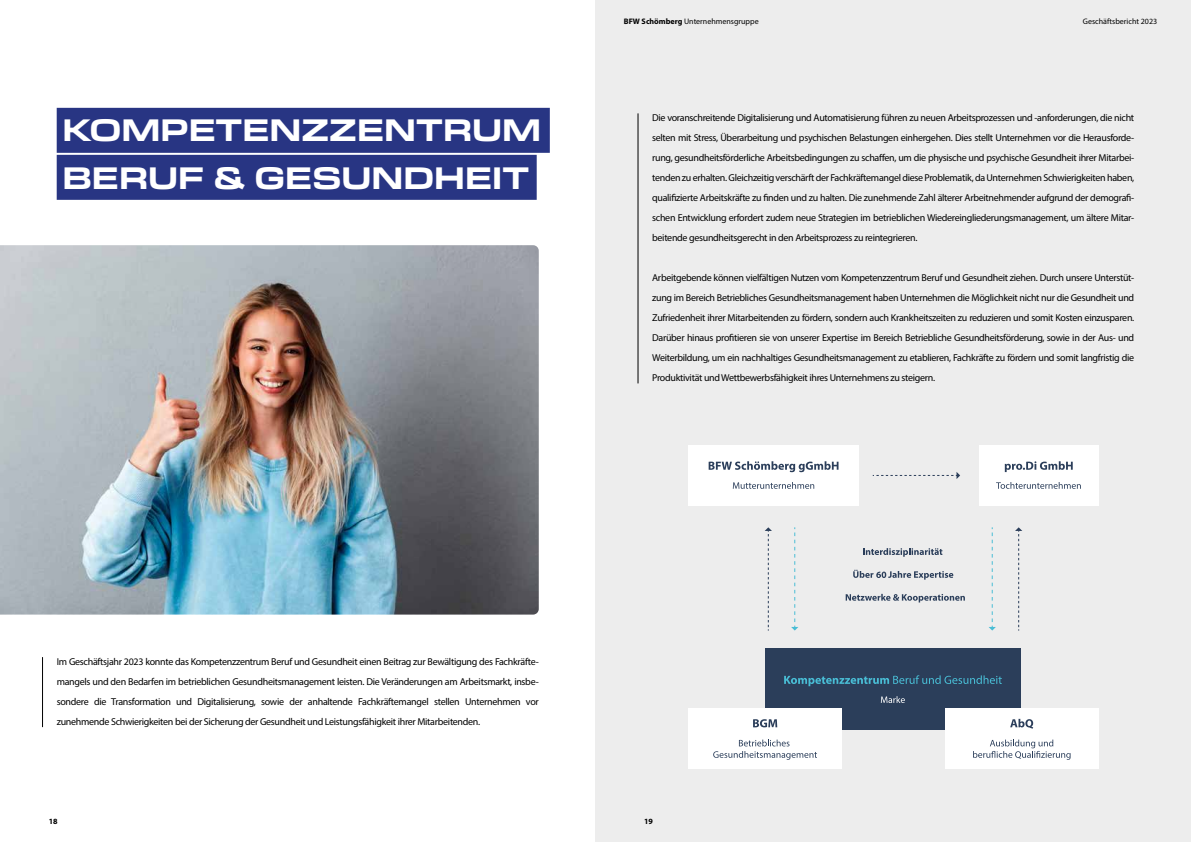
<style>
.page{position:relative;width:1191px;height:842px;background:#fff}
.page>*{position:absolute;margin:0;border:0;box-sizing:border-box;transform-origin:0 0}
.t1{font:700 expanded 30px/47px "New Science";color:#fff}
.t2{font:10px/20px "Myriad Pro";letter-spacing:-.03em;color:#000;text-align:justify}
.t3{font:8px "Myriad Pro";color:#000}
.t4{font:700 8px "Myriad Pro";color:#000}
.s1{font-weight:700}
</style>
<div class="page">
<div style="left:595px;top:0;width:596px;height:842px;background:#ededed"></div>
<div style="left:57px;top:108px;width:493px;height:45px;background:#283583"></div>
<div style="left:57px;top:155px;width:480px;height:45px;background:#283583"></div>
<hr style="left:42px;top:657px;width:1px;height:70px;background:#000">
<img style="left:0;top:245px;width:539px;height:370px">
<hr style="left:638px;top:113px;width:1px;height:270px;background:#000">
<div style="left:688px;top:445px;width:170px;height:61px;background:#fff"></div>
<svg style="left:708px;top:461px;width:130px;height:11px"></svg>
<svg style="left:733px;top:482px;width:81px;height:7px"></svg>
<div style="left:979px;top:445px;width:119px;height:61px;background:#fff"></div>
<svg style="left:1004px;top:461px;width:68px;height:11px"></svg>
<svg style="left:996px;top:482px;width:84px;height:7px"></svg>
<div style="left:765px;top:648px;width:255px;height:82px;background:#2b3e5a"></div>
<svg style="left:784px;top:675px;width:217px;height:11px"></svg>
<svg style="left:881px;top:696px;width:24px;height:7px"></svg>
<div style="left:688px;top:708px;width:153px;height:61px;background:#fff"></div>
<svg style="left:753px;top:719px;width:24px;height:8px"></svg>
<svg style="left:713px;top:740px;width:104px;height:20px"></svg>
<div style="left:945px;top:708px;width:153px;height:61px;background:#fff"></div>
<svg style="left:1010px;top:719px;width:23px;height:10px"></svg>
<svg style="left:973px;top:740px;width:97px;height:20px"></svg>
<svg style="left:764px;top:527px;width:8px;height:103px"></svg>
<svg style="left:791px;top:527px;width:7px;height:103px"></svg>
<svg style="left:1015px;top:527px;width:7px;height:103px"></svg>
<svg style="left:988px;top:527px;width:8px;height:103px"></svg>
<svg style="left:863px;top:548px;width:79px;height:9px"></svg>
<svg style="left:845px;top:594px;width:120px;height:8px"></svg>
<svg style="left:872px;top:472px;width:88px;height:7px"></svg>
<svg style="left:853px;top:570px;width:100px;height:10px"></svg>
<h1 class="t1" style="left:62px;top:105px;width:480px">KOMPETENZZENTRUM<br>BERUF &amp; GESUNDHEIT</h1>
<p class="t3" style="left:624px;top:17px;width:136px"><span class="s1">BFW Schömberg</span> Unternehmensgruppe</p>
<p class="t3" style="left:1082px;top:17px;width:76px">Geschäftsbericht 2023</p>
<p class="t2" style="left:652px;top:107px;width:483px">Die voranschreitende Digitalisierung und Automatisierung führen zu neuen Arbeitsprozessen und -anforderungen, die nicht selten mit Stress, Überarbeitung und psychischen Belastungen einhergehen. Dies stellt Unternehmen vor die Herausforde&shy;rung, gesundheitsförderliche Arbeitsbedingungen zu schaffen, um die physische und psychische Gesundheit ihrer Mitarbei&shy;tenden zu erhalten. Gleichzeitig verschärft der Fachkräftemangel diese Problematik, da Unternehmen Schwierigkeiten haben, qualifizierte Arbeitskräfte zu finden und zu halten. Die zunehmende Zahl älterer Arbeitnehmender aufgrund der demografi&shy;schen Entwicklung erfordert zudem neue Strategien im betrieblichen Wiedereingliederungsmanagement, um ältere Mitar&shy;beitende gesundheitsgerecht in den Arbeitsprozess zu reintegrieren.</p>
<p class="t2" style="left:652px;top:267px;width:483px">Arbeitgebende können vielfältigen Nutzen vom Kompetenzzentrum Beruf und Gesundheit ziehen. Durch unsere Unterstüt&shy;zung im Bereich Betriebliches Gesundheitsmanagement haben Unternehmen die Möglichkeit nicht nur die Gesundheit und Zufriedenheit ihrer Mitarbeitenden zu fördern, sondern auch Krankheitszeiten zu reduzieren und somit Kosten einzusparen.<br>Darüber hinaus profitieren sie von unserer Expertise im Bereich Betriebliche Gesundheitsförderung, sowie in der Aus- und Weiterbildung, um ein nachhaltiges Gesundheitsmanagement zu etablieren, Fachkräfte zu fördern und somit langfristig die Produktivität und Wettbewerbsfähigkeit ihres Unternehmens zu steigern.</p>
<p class="t2" style="left:57px;top:651px;width:483px">Im Geschäftsjahr 2023 konnte das Kompetenzzentrum Beruf und Gesundheit einen Beitrag zur Bewältigung des Fachkräfte&shy;mangels und den Bedarfen im betrieblichen Gesundheitsmanagement leisten. Die Veränderungen am Arbeitsmarkt, insbe&shy;sondere die Transformation und Digitalisierung, sowie der anhaltende Fachkräftemangel stellen Unternehmen vor zunehmende Schwierigkeiten bei der Sicherung der Gesundheit und Leistungsfähigkeit ihrer Mitarbeitenden.</p>
<p class="t4" style="left:49px;top:816px;width:10px">18</p>
<p class="t4" style="left:644px;top:816px;width:10px">19</p>
</div>
